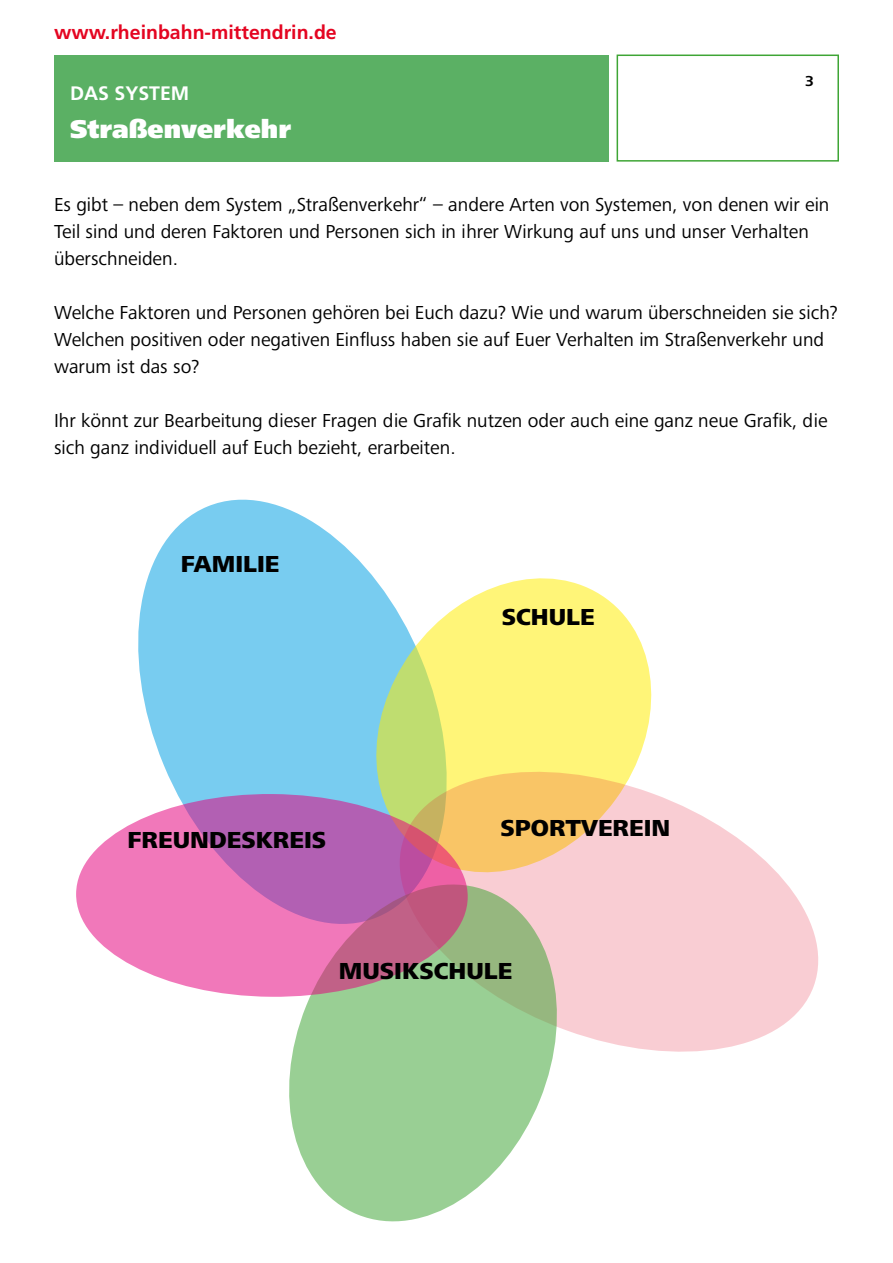
<style>
.page{position:relative;width:893px;height:1263px;background:#fff}
.page>*{position:absolute;margin:0;border:0;box-sizing:border-box;transform-origin:0 0}
.t1{font:900 25.5px "Frutiger";color:#fff}
.t2{font:800 24px "Frutiger Next";color:#000}
.t3{font:19.5px/27px "Frutiger Next";color:#000}
.t4{font:700 19.5px "Frutiger";color:#e40521}
.t5{font:700 19.5px "Frutiger";color:#fff}
.t6{font:700 15px "Frutiger Next";color:#000}
</style>
<div class="page">
<div style="left:617px;top:55px;width:222px;height:107px;border:2px solid #3fa535"></div>
<div style="left:54px;top:55px;width:554px;height:107px;background:#5bb064"></div>
<svg style="left:138px;top:499px;width:223px;height:294px;background:#88d2f1"></svg>
<svg style="left:361px;top:563px;width:291px;height:230px;fill:#fff578"></svg>
<svg style="left:380px;top:752px;width:438px;height:300px;fill:#f9cdd3"></svg>
<svg style="left:289px;top:865px;width:287px;height:357px;fill:#99cf94"></svg>
<svg style="left:76px;top:793px;width:392px;height:205px;background:#d485b3"></svg>
<p class="t4" style="left:54px;top:20px;width:284px">www.rheinbahn-mittendrin.de</p>
<p class="t5" style="left:70px;top:82px;width:121px">DAS SYSTEM</p>
<h1 class="t1" style="left:70px;top:113px;width:223px">Straßenverkehr</h1>
<p class="t6" style="left:805px;top:73px;width:10px">3</p>
<p class="t3" style="left:54px;top:191px;width:777px">Es gibt – neben dem System „Straßenverkehr“ – andere Arten von Systemen, von denen wir ein<br>Teil sind und deren Faktoren und Personen sich in ihrer Wirkung auf uns und unser Verhalten überschneiden.</p>
<p class="t3" style="left:54px;top:299px;width:785px">Welche Faktoren und Personen gehören bei Euch dazu? Wie und warum überschneiden sie sich?<br>Welchen positiven oder negativen Einfluss haben sie auf Euer Verhalten im Straßenverkehr und warum ist das so?</p>
<p class="t3" style="left:54px;top:407px;width:775px">Ihr könnt zur Bearbeitung dieser Fragen die Grafik nutzen oder auch eine ganz neue Grafik, die sich ganz individuell auf Euch bezieht, erarbeiten.</p>
<p class="t2" style="left:181px;top:550px;width:100px">FAMILIE</p>
<p class="t2" style="left:502px;top:603px;width:95px">SCHULE</p>
<p class="t2" style="left:128px;top:827px;width:200px">FREUNDESKREIS</p>
<p class="t2" style="left:500px;top:814px;width:171px">SPORTVEREIN</p>
<p class="t2" style="left:339px;top:957px;width:175px">MUSIKSCHULE</p>
</div>
